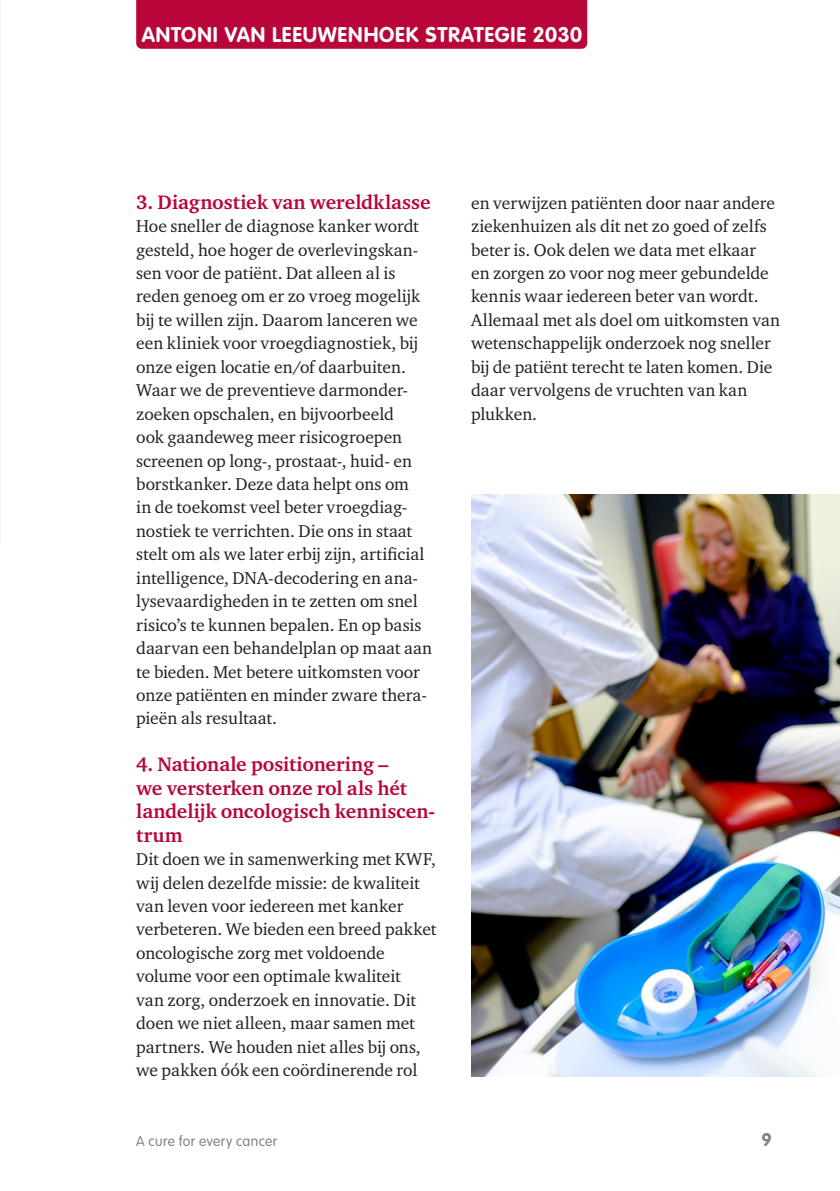
<style>
.page{position:relative;width:840px;height:1191px;background:#fff}
.page>*{position:absolute;margin:0;border:0;box-sizing:border-box;transform-origin:0 0}
.t1{font:700 21px "VAG Rounded Std";letter-spacing:.035em;color:#fff}
.t2{font:700 20px/23.4px "Charter ITC";color:#b70637}
.par{font:700 18px "VAG Rounded";color:#808285}
.par-2{font:17.6px/23.4px "Charter ITC";color:#231f20}
.par-3{font:300 14px "VAG Rounded";letter-spacing:.03em;color:#808285}
</style>
<div class="page">
<img style="left:471px;top:495px;width:368px;height:581px">
<div style="left:136px;top:0;width:451px;height:49px;background:#b70637"></div>
<p class="t1" style="left:142px;top:22px;width:441px">ANTONI VAN LEEUWENHOEK STRATEGIE 2030</p>
<p class="t2" style="left:136px;top:190px;width:296px">3. Diagnostiek van wereldklasse</p>
<p class="par-2" style="left:136px;top:214px;width:297px">Hoe sneller de diagnose kanker wordt gesteld, hoe hoger de overlevingskan&shy;sen voor de patiënt. Dat alleen al is reden genoeg om er zo vroeg mogelijk bij te willen zijn. Daarom lanceren we een kliniek voor vroegdiagnostiek, bij onze eigen locatie en/of daarbuiten.<br>Waar we de preventieve darmonder&shy;zoeken opschalen, en bijvoorbeeld<br>ook gaandeweg meer risicogroepen screenen op long-, prostaat-, huid- en borstkanker. Deze data helpt ons om<br>in de toekomst veel beter vroegdiag&shy;nostiek te verrichten. Die ons in staat stelt om als we later erbij zijn, artificial intelligence, DNA-decodering en ana&shy;lysevaardigheden in te zetten om snel risico’s te kunnen bepalen. En op basis daarvan een behandelplan op maat aan te bieden. Met betere uitkomsten voor onze patiënten en minder zware thera&shy;pieën als resultaat.</p>
<p class="t2" style="left:136px;top:752px;width:300px">4. Nationale positionering –<br>we versterken onze rol als hét landelijk oncologisch kenniscen&shy;trum</p>
<p class="par-2" style="left:136px;top:847px;width:302px">Dit doen we in samenwerking met KWF, wij delen dezelfde missie: de kwaliteit van leven voor iedereen met kanker verbeteren. We bieden een breed pakket oncologische zorg met voldoende volume voor een optimale kwaliteit<br>van zorg, onderzoek en innovatie. Dit doen we niet alleen, maar samen met partners. We houden niet alles bij ons, we pakken óók een coördinerende rol</p>
<p class="par-2" style="left:471px;top:191px;width:310px">en verwijzen patiënten door naar andere ziekenhuizen als dit net zo goed of zelfs beter is. Ook delen we data met elkaar<br>en zorgen zo voor nog meer gebundelde kennis waar iedereen beter van wordt.<br>Allemaal met als doel om uitkomsten van wetenschappelijk onderzoek nog sneller bij de patiënt terecht te laten komen. Die daar vervolgens de vruchten van kan plukken.</p>
<p class="par-3" style="left:136px;top:1133px;width:143px">A cure for every cancer</p>
<p class="par" style="left:761px;top:1129px;width:12px">9</p>
</div>
